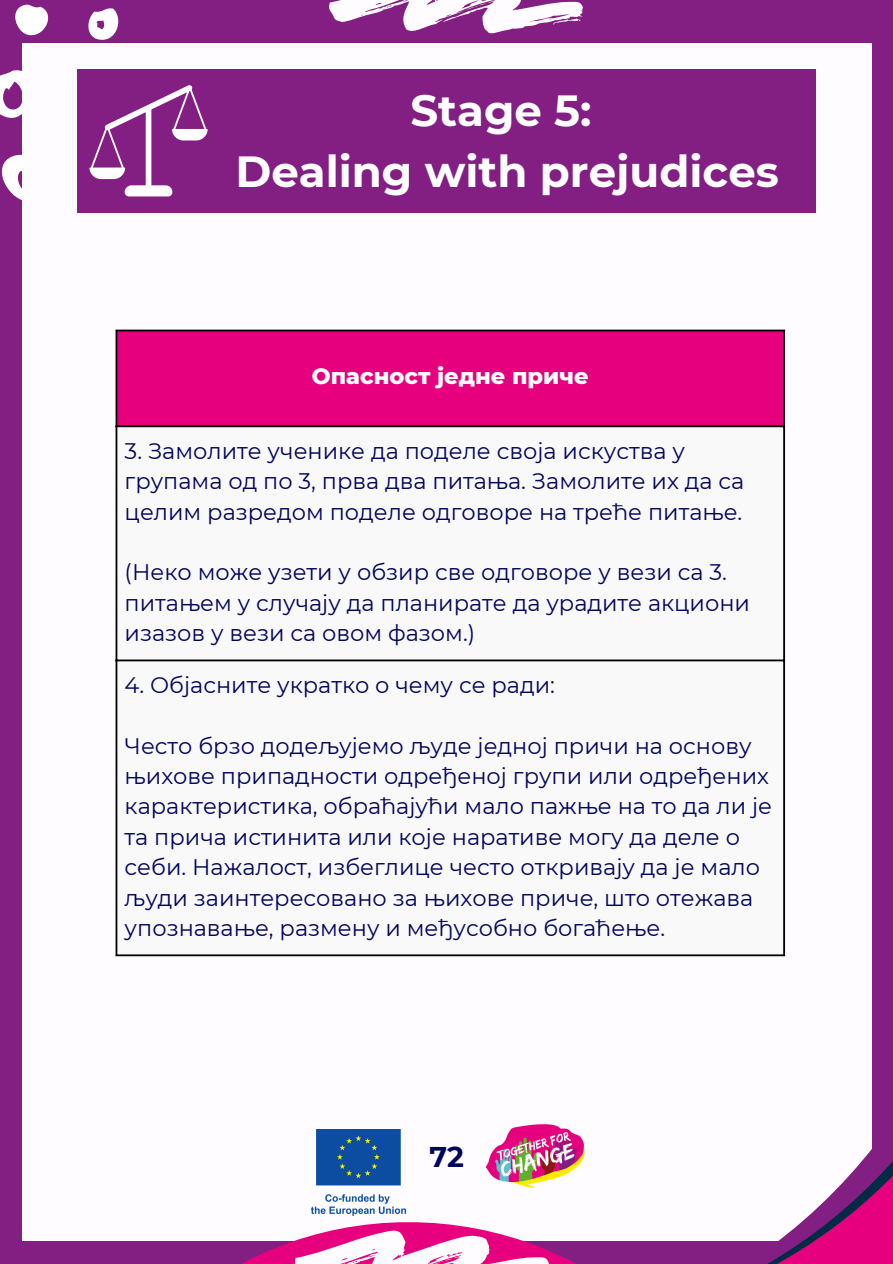
<style>
.page{position:relative;width:893px;height:1264px;background:#fff}
.page>*{position:absolute;margin:0;border:0;box-sizing:border-box;transform-origin:0 0}
.t1{font:700 43.5px/60.8px "Montserrat";color:#fff;text-align:center}
.t2{font:700 28.5px "Montserrat";color:#01045f}
.t3{font:22.5px/30.3px "Montserrat";color:#01045f}
.t4{font:800 22.5px "Montserrat";color:#fff}
</style>
<div class="page">
<div style="left:0;top:0;width:892px;height:1263px;background:#831f82"></div>
<svg style="left:15px;top:4px;width:34px;height:32px"></svg>
<svg style="left:88px;top:8px;width:31px;height:32px"></svg>
<svg style="left:0;top:64px;width:23px;height:71px"></svg>
<svg style="left:1px;top:152px;width:22px;height:50px"></svg>
<div style="left:23px;top:43px;width:848px;height:1197px;background:#fefcff"></div>
<svg style="left:195px;top:1124px;width:422px;height:139px"></svg>
<svg style="left:329px;top:0;width:253px;height:34px"></svg>
<svg style="left:295px;top:1230px;width:253px;height:33px"></svg>
<svg style="left:617px;top:1063px;width:275px;height:200px"></svg>
<div style="left:77px;top:69px;width:738px;height:143px;background:#831f82"></div>
<svg style="left:89px;top:85px;width:118px;height:111px"></svg>
<div style="left:116px;top:330px;width:668px;height:96px;background:#e6007e"></div>
<svg style="left:117px;top:427px;width:666px;height:527px"></svg>
<hr style="left:115px;top:331px;width:2px;height:623px;background:#000">
<hr style="left:783px;top:331px;width:2px;height:623px;background:#000">
<hr style="left:115px;top:329px;width:670px;height:2px;background:#000">
<hr style="left:115px;top:425px;width:670px;height:2px;background:#000">
<hr style="left:115px;top:659px;width:670px;height:2px;background:#000">
<hr style="left:115px;top:954px;width:670px;height:2px;background:#000">
<p class="t1" style="left:235px;top:80px;width:545px">Stage 5:<br>Dealing with prejudices</p>
<p class="t4" style="left:312px;top:362px;width:278px">Опасност једне приче</p>
<p class="t3" style="left:125px;top:435px;width:621px">3. Замолите ученике да поделе своја искуства у групама од по 3, прва два питања. Замолите их да са целим разредом поделе одговоре на треће питање.</p>
<p class="t3" style="left:125px;top:557px;width:627px">(Неко може узети у обзир све одговоре у вези са 3. питањем у случају да планирате да урадите акциони изазов у вези са овом фазом.)</p>
<h1 class="t3" style="left:125px;top:669px;width:432px">4. Објасните укратко о чему се ради:</h1>
<p class="t3" style="left:125px;top:730px;width:649px">Често брзо додељујемо људе једној причи на основу њихове припадности одређеној групи или одређених карактеристика, обраћајући мало пажње на то да ли је та прича истинита или које наративе могу да деле о себи. Нажалост, избеглице често откривају да је мало људи заинтересовано за њихове приче, што отежава упознавање, размену и међусобно богаћење.</p>
<p class="t2" style="left:429px;top:1139px;width:36px">72</p>
</div>
